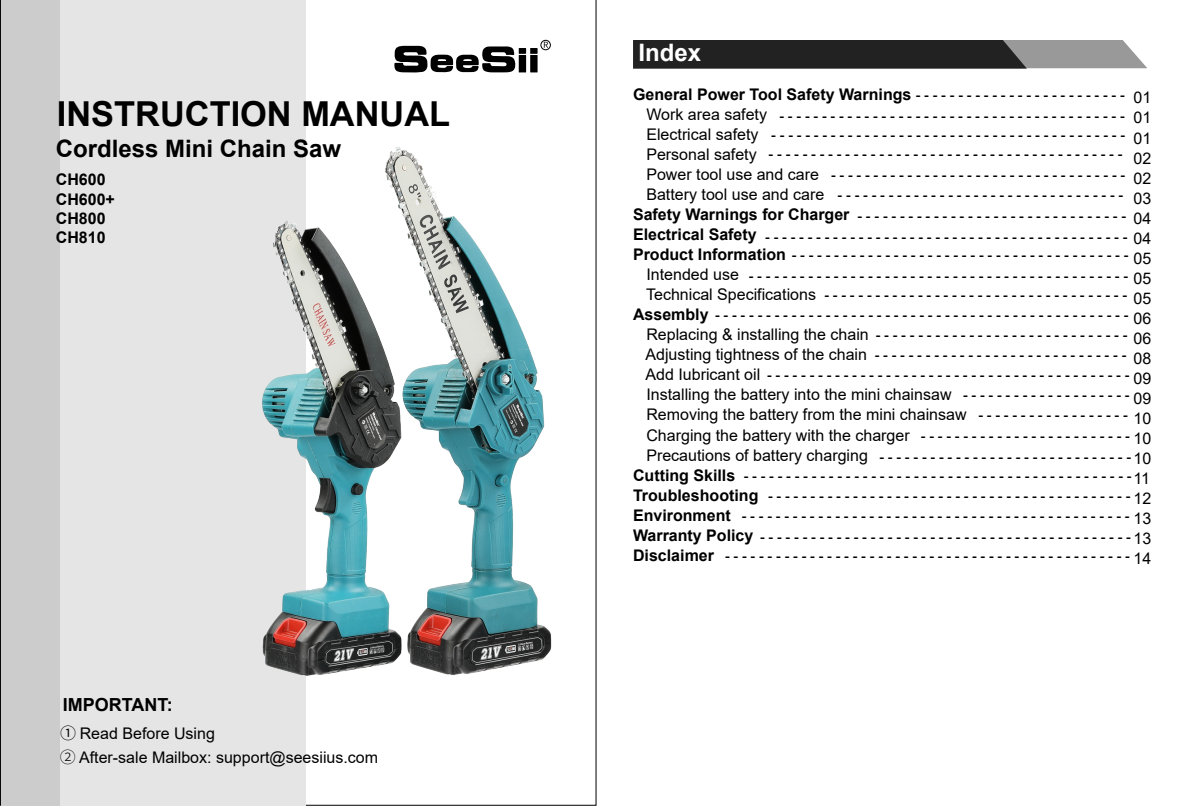
<style>
.page{position:relative;width:1191px;height:806px;background:#fff}
.page>*{position:absolute;margin:0;border:0;box-sizing:border-box;transform-origin:0 0}
.t1{font:700 34.4px "Arial";color:#000}
.t2{font:700 24px "Arial";color:#000}
.t3{font:700 24px "Arial";color:#fff}
.t4{font:700 18px "Arial";color:#000}
.t5{font:700 16px/20px "Calibri";color:#000;text-align:right}
.t6{font:16px/20px "Arial";color:#000}
.t7{font:700 16px/20px "Arial";color:#000}
.s1{font-family:"Source Han Sans CN"}
.s2{font-family:"Source Han Sans CN";font-weight:300}
.s3{font-weight:700}
.s4{font-family:"Calibri";font-weight:700}
.s5{font-family:"Arial"}
.s6{font-family:"Arial";font-weight:400}
</style>
<div class="page">
<div style="left:1px;top:0;width:59px;height:805px;background:#ccc"></div>
<div style="left:60px;top:0;width:245px;height:805px;background:#e5e5e5"></div>
<img style="left:262px;top:219px;width:123px;height:457px">
<img style="left:385px;top:147px;width:167px;height:528px">
<svg style="left:633px;top:40px;width:514px;height:29px;background:#454545"></svg>
<svg style="left:394px;top:46px;width:143px;height:27px"></svg>
<div style="left:540px;top:40px;width:10px;height:10px;border:1px solid #000;border-radius:50%"></div>
<svg style="left:544px;top:42px;width:4px;height:6px"></svg>
<h1 class="t1" style="left:57px;top:90px;width:395px">INSTRUCTION MANUAL</h1>
<h2 class="t2" style="left:56px;top:132px;width:287px">Cordless Mini Chain Saw</h2>
<p class="t7" style="left:56px;top:170px;width:61px;line-height:19.2px">CH600<br>CH600+<br>CH800<br>CH810</p>
<p class="t4" style="left:63px;top:691px;width:111px">IMPORTANT:</p>
<p class="t6" style="left:60px;top:721px;width:320px;line-height:24px"><span class="s1">①</span> Read Before Using<br><span class="s2">②</span> After-sale Mailbox: support@seesiius.com</p>
<h2 class="t3" style="left:638px;top:35px;width:64px">Index</h2>
<p class="t6" style="left:646px;top:84px;width:480px;text-indent:-13px"><span class="s3">General Power Tool Safety Warnings</span> <span class="s4">- - - - - - - - - - - - - - - - - - - - - - - - -<br></span>Work area safety<br>Electrical safety<br>Personal safety<br>Power tool use and care<br>Battery tool use and care</p>
<p class="t7" style="left:633px;top:205px;width:218px">Safety Warnings for Charger<br>Electrical Safety</p>
<p class="t5" style="left:633px;top:244px;width:497px"><span class="s5">Product Information</span> - - - - - - - - - - - - - - - - - - - - - - - - - - - - - - - - - - - - - - - -</p>
<p class="t6" style="left:646px;top:264px;width:171px">Intended use<br>Technical Specifications</p>
<p class="t5" style="left:633px;top:304px;width:497px"><span class="s5">Assembly</span> - - - - - - - - - - - - - - - - - - - - - - - - - - - - - - - - - - - - - - - - - - - - - - - - -<br><span class="s6">Replacing &amp; installing the chain</span> - - - - - - - - - - - - - - - - - - - - - - - - - - - - - -</p>
<p class="t6" style="left:645px;top:344px;width:223px">Adjusting tightness of the chain</p>
<p class="t5" style="left:645px;top:364px;width:485px"><span class="s6">Add Iubricant oil</span> - - - - - - - - - - - - - - - - - - - - - - - - - - - - - - - - - - - - - - - - - - -</p>
<p class="t6" style="left:646px;top:384px;width:322px">Installing the battery into the mini chainsaw Removing the battery from the mini chainsaw Charging the battery with the charger Precautions of battery charging</p>
<p class="t7" style="left:633px;top:465px;width:127px">Cutting Skills<br>Troubleshooting<br>Environment<br>Warranty Policy<br>Disclaimer</p>
<p class="t6" style="left:1133px;top:88px;width:19px;text-align:justify">01<br>01<br>01<br>02<br>02<br>03<br>04</p>
<p class="t5" style="left:765px;top:226px;width:388px">- - - - - - - - - - - - - - - - - - - - - - - - - - - - - - - - - - - - - - - - - - - <span class="s6">04</span></p>
<p class="t6" style="left:1133px;top:248px;width:19px;text-align:justify">05<br>05<br>05<br>06<br>06<br>08<br>09<br>09<br>10<br>10<br>10<br>11<br>12<br>13<br>13<br>14</p>
<p class="t5" style="left:779px;top:105px;width:347px">- - - - - - - - - - - - - - - - - - - - - - - - - - - - - - - - - - - - - - - - -</p>
<p class="t5" style="left:771px;top:124px;width:355px">- - - - - - - - - - - - - - - - - - - - - - - - - - - - - - - - - - - - - - - - - -</p>
<p class="t5" style="left:768px;top:144px;width:355px">- - - - - - - - - - - - - - - - - - - - - - - - - - - - - - - - - - - - - - - - - -</p>
<p class="t5" style="left:831px;top:164px;width:296px">- - - - - - - - - - - - - - - - - - - - - - - - - - - - - - - - - - -</p>
<p class="t5" style="left:837px;top:184px;width:287px">- - - - - - - - - - - - - - - - - - - - - - - - - - - - - - - - - -</p>
<p class="t5" style="left:857px;top:205px;width:270px">- - - - - - - - - - - - - - - - - - - - - - - - - - - - - - - -</p>
<p class="t5" style="left:749px;top:265px;width:381px">- - - - - - - - - - - - - - - - - - - - - - - - - - - - - - - - - - - - - - - - - - - - -</p>
<p class="t5" style="left:824px;top:284px;width:304px">- - - - - - - - - - - - - - - - - - - - - - - - - - - - - - - - - - - -</p>
<p class="t5" style="left:874px;top:344px;width:253px">- - - - - - - - - - - - - - - - - - - - - - - - - - - - - -</p>
<p class="t5" style="left:963px;top:384px;width:168px">- - - - - - - - - - - - - - - - - - - -</p>
<p class="t5" style="left:978px;top:404px;width:151px">- - - - - - - - - - - - - - - - - -</p>
<p class="t5" style="left:921px;top:424px;width:211px">- - - - - - - - - - - - - - - - - - - - - - - - -</p>
<p class="t5" style="left:879px;top:446px;width:253px">- - - - - - - - - - - - - - - - - - - - - - - - - - - - - -</p>
<p class="t5" style="left:743px;top:464px;width:389px">- - - - - - - - - - - - - - - - - - - - - - - - - - - - - - - - - - - - - - - - - - - - - -</p>
<p class="t5" style="left:768px;top:484px;width:364px">- - - - - - - - - - - - - - - - - - - - - - - - - - - - - - - - - - - - - - - - - - -</p>
<p class="t5" style="left:742px;top:505px;width:389px">- - - - - - - - - - - - - - - - - - - - - - - - - - - - - - - - - - - - - - - - - - - - - -</p>
<p class="t5" style="left:725px;top:544px;width:406px">- - - - - - - - - - - - - - - - - - - - - - - - - - - - - - - - - - - - - - - - - - - - - - - -</p>
<p class="t5" style="left:760px;top:526px;width:372px">- - - - - - - - - - - - - - - - - - - - - - - - - - - - - - - - - - - - - - - - - - - -</p>
</div>
